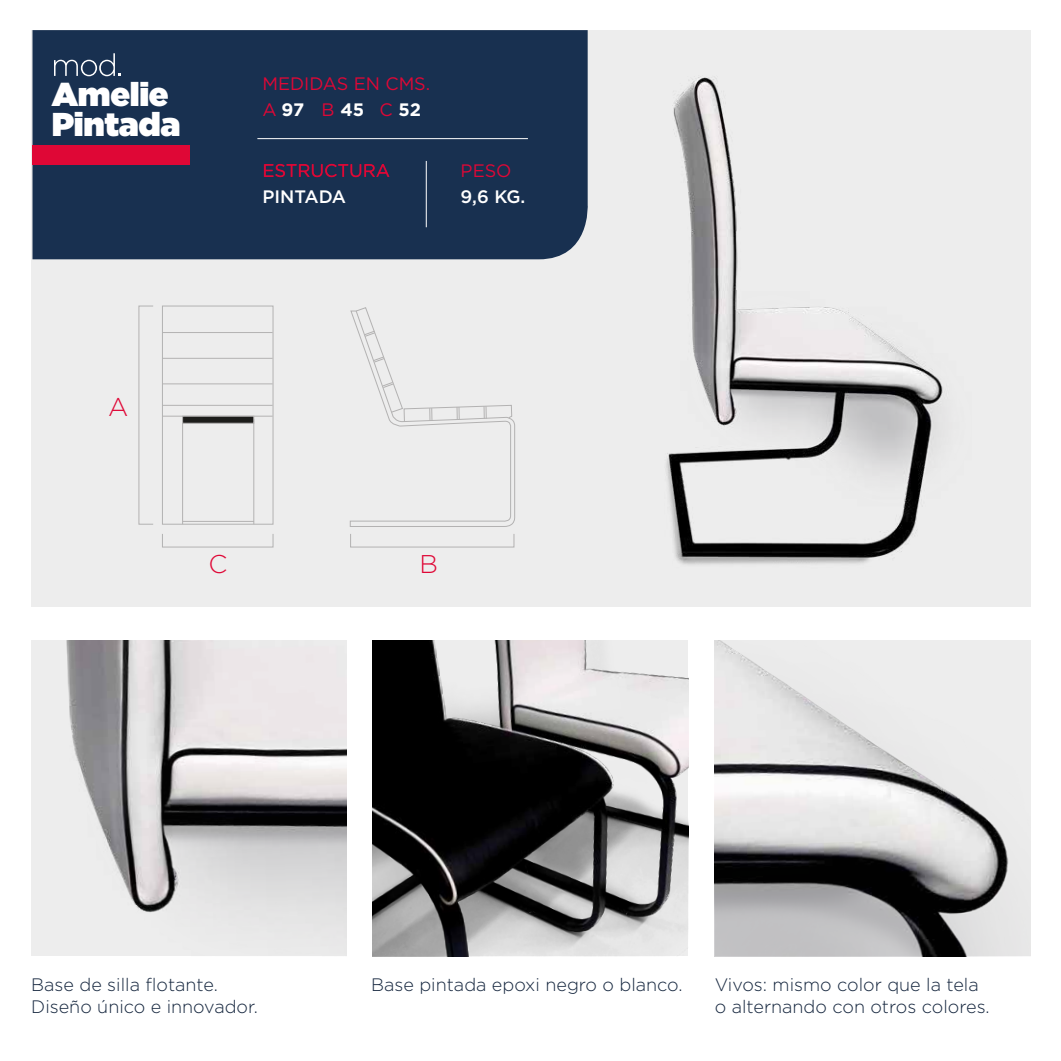
<style>
.page{position:relative;width:1061px;height:1061px;background:#fff}
.page>*{position:absolute;margin:0;border:0;box-sizing:border-box;transform-origin:0 0}
.t1{font:900 33px/30px "Gotham";letter-spacing:-.01em;color:#fff}
.t2{font:300 25.6px "Gotham";color:#df0736}
.t3{font:300 18px/21.6px "Gotham";color:#15263e}
.t4{font:18px/26.2px "Gotham";color:#df0736}
.t5{font:500 18px "Gotham";color:#fff}
.t6{font:700 18px "Gotham";color:#fff}
.s1{font-weight:700;color:#fff}
.s2{font-weight:400;color:#df0736}
</style>
<div class="page">
<img style="left:31px;top:640px;width:316px;height:315px">
<div style="left:31px;top:30px;width:999px;height:576px;background:#ededed"></div>
<div style="left:32px;top:30px;width:556px;height:229px;background:#183050"></div>
<svg style="left:54px;top:53px;width:67px;height:23px;background:#40546e"></svg>
<div style="left:32px;top:145px;width:158px;height:20px;background:#df0736"></div>
<svg style="left:264px;top:164px;width:125px;height:13px;background:#4a2549"></svg>
<hr style="left:426px;top:161px;width:1px;height:66px;background:#fff">
<hr style="left:257px;top:138px;width:271px;height:1px;background:#fff">
<img style="left:714px;top:640px;width:316px;height:315px">
<img style="left:372px;top:640px;width:316px;height:315px">
<img style="left:666px;top:77px;width:277px;height:488px">
<div style="left:162px;top:305px;width:111px;height:219px;border:1px solid #b3b2b2"></div>
<div style="left:162px;top:533px;width:111px;height:14px;border:1px solid #b3b2b2"></div>
<div style="left:350px;top:533px;width:164px;height:14px;border:1px solid #b3b2b2"></div>
<div style="left:139px;top:305px;width:14px;height:219px;border:1px solid #b3b2b2"></div>
<hr style="left:162px;top:332px;width:110px;height:1px;background:#b3b2b2">
<hr style="left:162px;top:358px;width:110px;height:1px;background:#b3b2b2">
<hr style="left:162px;top:383px;width:110px;height:1px;background:#b3b2b2">
<hr style="left:162px;top:405px;width:110px;height:1px;background:#b3b2b2">
<hr style="left:182px;top:520px;width:72px;height:1px;background:#b3b2b2">
<hr style="left:162px;top:415px;width:110px;height:1px;background:#b3b2b2">
<hr style="left:253px;top:419px;width:1px;height:105px;background:#b3b2b2">
<hr style="left:182px;top:419px;width:1px;height:105px;background:#b3b2b2">
<div style="left:182px;top:415px;width:72px;height:8px;background:#1d1d1b;border:1px solid #b3b2b2"></div>
<svg style="left:349px;top:307px;width:166px;height:220px"></svg>
<h1 class="t1" style="left:52px;top:79px;width:130px">Amelie<br>Pintada</h1>
<p class="t4" style="left:262px;top:70px;width:169px">MEDIDAS EN CMS.<br>A <span class="s1">97</span></p>
<p class="t4" style="left:262px;top:157px;width:129px">ESTRUCTURA</p>
<p class="t5" style="left:262px;top:185px;width:85px">PINTADA</p>
<p class="t6" style="left:321px;top:98px;width:101px"><span class="s2">B</span>45 <span class="s2">C</span>52</p>
<p class="t4" style="left:460px;top:157px;width:52px">PESO</p>
<p class="t5" style="left:460px;top:185px;width:66px">9,6 KG.</p>
<h2 class="t2" style="left:108px;top:390px;width:22px">A</h2>
<h2 class="t2" style="left:208px;top:548px;width:20px">C</h2>
<h2 class="t2" style="left:419px;top:548px;width:20px">B</h2>
<p class="t3" style="left:31px;top:973px;width:228px">Base de silla flotante.<br>Diseño único e innovador.</p>
<p class="t3" style="left:371px;top:973px;width:313px">Base pintada epoxi negro o blanco.</p>
<p class="t3" style="left:714px;top:973px;width:276px">Vivos: mismo color que la tela o alternando con otros colores.</p>
</div>
